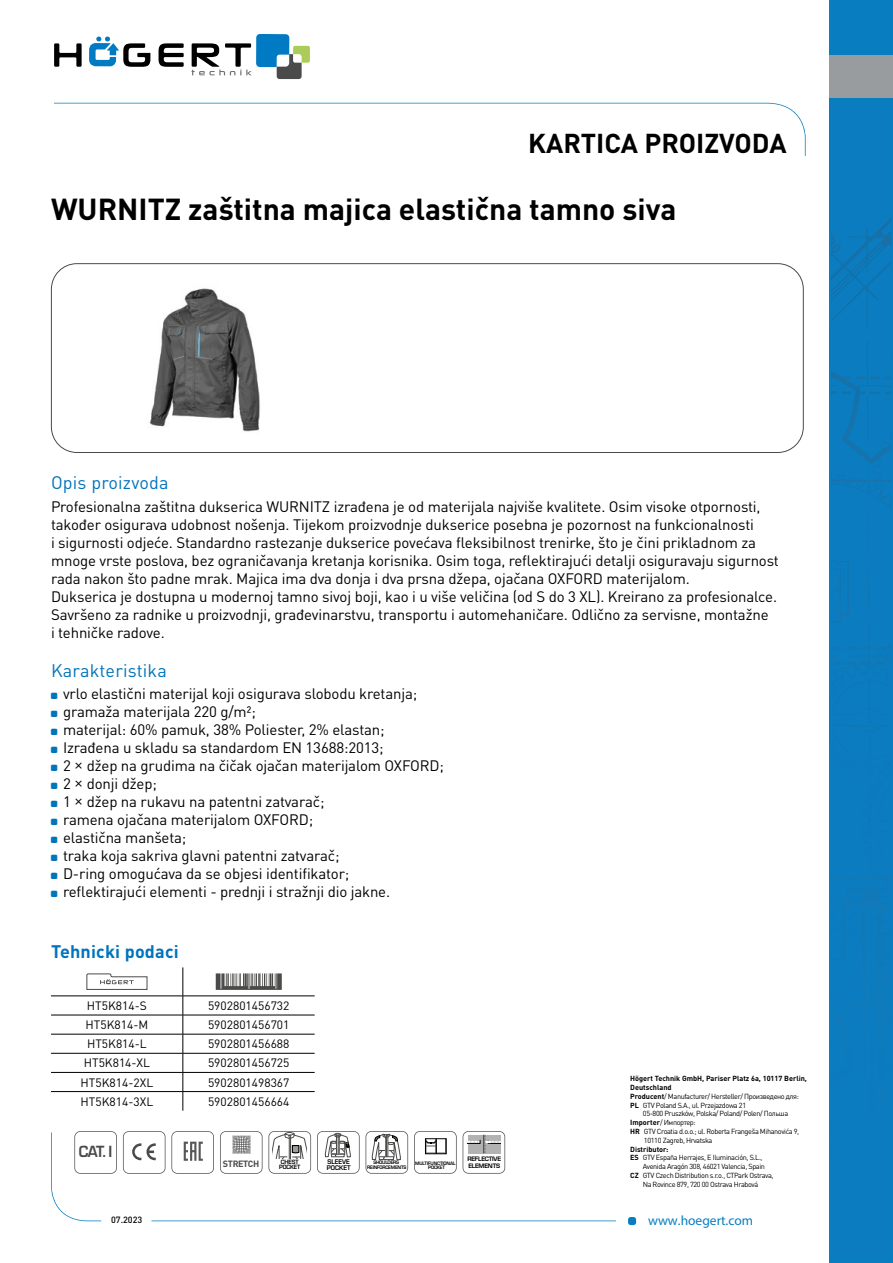
<style>
.page{position:relative;width:893px;height:1263px;background:#fff}
.page>*{position:absolute;margin:0;border:0;box-sizing:border-box;transform-origin:0 0}
.t1{font:700 30px "DIN Pro";color:#000}
.t2{font:700 27px "DIN Pro";color:#000}
.t3{font:18px "DIN Pro";letter-spacing:.01em;color:#0074bc}
.t4{font:700 18px "DIN Pro";letter-spacing:.01em;color:#0074bc}
.t5{font:15px/18px "DIN Pro";letter-spacing:-.01em;color:#000}
.t6{font:700 15px "Euromode";color:#4a4a49;scale:.93 1}
.t7{font:13.5px "Myriad Pro";color:#087dbf}
.t8{font:12px "DIN Pro";color:#000}
.t9{font:500 9px "DIN Pro";color:#000}
.t10{font:700 9px "DIN Pro";letter-spacing:-.04em;color:#4a4a49}
.t11{font:7.35px "DIN Pro";letter-spacing:-.05em;color:#000}
.t12{font:700 7.35px "DIN Pro";color:#000}
.t13{font:700 6.3px/6.3px "Euromode";color:#000;scale:.95 1}
.t14{font:700 6px/7.1px "Euromode";letter-spacing:-.035em;color:#000}
.t15{font:700 5.7px/5.7px "Euromode";letter-spacing:-.025em;color:#000;text-align:center;scale:.95 1}
.t16{font:700 4.65px/4.7px "Euromode";letter-spacing:-.05em;color:#000;text-align:center;scale:.95 1}
.t17{font:700 4.5px/4.5px "Euromode";letter-spacing:-.025em;color:#000;text-align:center;scale:.95 1}
.s1{font-family:"Century Gothic Pro";font-style:italic}
.s2{font-weight:700}
</style>
<div class="page">
<svg style="left:54px;top:43px;width:28px;height:24px"></svg>
<svg style="left:159px;top:43px;width:25px;height:24px"></svg>
<svg style="left:89px;top:37px;width:61px;height:30px"></svg>
<svg style="left:191px;top:34px;width:119px;height:45px"></svg>
<svg style="left:54px;top:103px;width:752px;height:53px"></svg>
<div style="left:628px;top:1217px;width:8px;height:8px;background:#087dbf;border-radius:3px"></div>
<svg style="left:51px;top:1132px;width:565px;height:89px"></svg>
<div style="left:830px;top:0;width:63px;height:1263px;background:#087dbf"></div>
<img style="left:831px;top:273px;width:50px;height:56px">
<img style="left:867px;top:222px;width:24px;height:44px">
<img style="left:831px;top:222px;width:56px;height:42px">
<svg style="left:831px;top:341px;width:60px;height:565px"></svg>
<img style="left:863px;top:906px;width:28px;height:76px">
<img style="left:831px;top:877px;width:60px;height:2px">
<img style="left:848px;top:647px;width:43px;height:3px">
<div style="left:830px;top:56px;width:63px;height:42px;background:#999c9e"></div>
<div style="left:51px;top:263px;width:753px;height:190px;border:1px solid #4a4a49;border-radius:26px"></div>
<hr style="left:51px;top:996px;width:132px;height:1px;background:#000">
<hr style="left:183px;top:996px;width:132px;height:1px;background:#000">
<hr style="left:51px;top:1015px;width:132px;height:1px;background:#000">
<hr style="left:183px;top:1015px;width:132px;height:1px;background:#000">
<hr style="left:51px;top:1034px;width:132px;height:1px;background:#000">
<hr style="left:183px;top:1034px;width:132px;height:1px;background:#000">
<hr style="left:51px;top:1053px;width:132px;height:1px;background:#000">
<hr style="left:183px;top:1053px;width:132px;height:1px;background:#000">
<hr style="left:51px;top:1072px;width:132px;height:1px;background:#000">
<hr style="left:183px;top:1072px;width:132px;height:1px;background:#000">
<hr style="left:51px;top:1091px;width:132px;height:1px;background:#000">
<hr style="left:183px;top:1091px;width:132px;height:1px;background:#000">
<svg style="left:183px;top:967px;width:1px;height:144px"></svg>
<svg style="left:86px;top:973px;width:61px;height:17px"></svg>
<svg style="left:216px;top:973px;width:66px;height:17px"></svg>
<img style="left:149px;top:288px;width:111px;height:144px">
<svg style="left:74px;top:1131px;width:43px;height:43px"></svg>
<svg style="left:123px;top:1131px;width:42px;height:43px"></svg>
<svg style="left:171px;top:1131px;width:43px;height:43px"></svg>
<svg style="left:220px;top:1131px;width:42px;height:43px"></svg>
<svg style="left:268px;top:1131px;width:43px;height:43px"></svg>
<svg style="left:317px;top:1131px;width:43px;height:43px"></svg>
<svg style="left:366px;top:1131px;width:42px;height:43px"></svg>
<svg style="left:414px;top:1131px;width:43px;height:43px"></svg>
<svg style="left:463px;top:1131px;width:42px;height:43px"></svg>
<h2 class="t2" style="left:528px;top:121px;width:260px">KARTICA PROIZVODA</h2>
<h1 class="t1" style="left:51px;top:184px;width:627px">WURNITZ zaštitna majica elastična tamno siva</h1>
<p class="t3" style="left:51px;top:471px;width:119px">Opis proizvoda</p>
<p class="t5" style="left:51px;top:497px;width:729px">Profesionalna zaštitna dukserica WURNITZ izrađena je od materijala najviše kvalitete. Osim visoke otpornosti, također osigurava udobnost nošenja. Tijekom proizvodnje dukserice posebna je pozornost na funkcionalnosti<br>i sigurnosti odjeće. Standardno rastezanje dukserice povećava fleksibilnost trenirke, što je čini prikladnom za mnoge vrste poslova, bez ograničavanja kretanja korisnika. Osim toga, reflektirajući detalji osiguravaju sigurnost rada nakon što padne mrak. Majica ima dva donja i dva prsna džepa, ojačana OXFORD materijalom.<br>Dukserica je dostupna u modernoj tamno sivoj boji, kao i u više veličina (od S do 3 XL). Kreirano za profesionalce.<br>Savršeno za radnike u proizvodnji, građevinarstvu, transportu i automehaničare. Odlično za servisne, montažne<br>i tehničke radove.</p>
<p class="t3" style="left:51px;top:658px;width:117px">Karakteristika</p>
<p class="t5" style="left:63px;top:684px;width:382px">vrlo elastični materijal koji osigurava slobodu kretanja; gramaža materijala 220 g/m²;<br>materijal: 60% pamuk, 38% Poliester, 2% elastan; Izrađena u skladu sa standardom EN 13688:2013;<br>2 <span class="s1">×</span> džep na grudima na čičak ojačan materijalom OXFORD; 2 <span class="s1">×</span> donji džep;<br>1 <span class="s1">×</span> džep na rukavu na patentni zatvarač;<br>ramena ojačana materijalom OXFORD;<br>elastična manšeta;<br>traka koja sakriva glavni patentni zatvarač;<br>D-ring omogućava da se objesi identifikator;<br>reflektirajući elementi - prednji i stražnji dio jakne.</p>
<p class="t4" style="left:51px;top:936px;width:129px">Tehnicki podaci</p>
<p class="t8" style="left:87px;top:997px;width:61px">HT5K814-S</p>
<p class="t8" style="left:208px;top:997px;width:83px">5902801456732</p>
<p class="t8" style="left:86px;top:1017px;width:64px">HT5K814-M</p>
<p class="t8" style="left:208px;top:1017px;width:83px">5902801456701</p>
<p class="t8" style="left:87px;top:1036px;width:61px">HT5K814-L</p>
<p class="t8" style="left:208px;top:1036px;width:83px">5902801456688</p>
<p class="t8" style="left:84px;top:1055px;width:68px">HT5K814-XL</p>
<p class="t8" style="left:208px;top:1055px;width:83px">5902801456725</p>
<p class="t8" style="left:81px;top:1074px;width:74px">HT5K814-2XL</p>
<p class="t8" style="left:208px;top:1074px;width:83px">5902801498367</p>
<p class="t8" style="left:81px;top:1093px;width:74px">HT5K814-3XL</p>
<p class="t8" style="left:208px;top:1093px;width:83px">5902801456664</p>
<p class="t6" style="left:79px;top:1143px;width:38px">CAT. I</p>
<p class="t10" style="left:223px;top:1157px;width:38px">STRETCH</p>
<p class="t15" style="left:279px;top:1158px;width:24px">CHEST<br>POCKET</p>
<p class="t13" style="left:327px;top:1158px;width:27px">SLEEVE<br>POCKET</p>
<p class="t16" style="left:367px;top:1160px;width:43px">SHOULDERS<br>REINFORCEMENTS</p>
<p class="t17" style="left:415px;top:1160px;width:44px">MULTIFUNCTIONAL<br>POCKET</p>
<p class="t14" style="left:467px;top:1155px;width:35px">REFLECTIVE<br>ELEMENTS</p>
<p class="t12" style="left:630px;top:1072px;width:178px">Högert Technik GmbH, Pariser Platz 6a, 10117 Berlin,</p>
<p class="t12" style="left:630px;top:1081px;width:43px">Deutschland</p>
<p class="t11" style="left:630px;top:1091px;width:170px"><span class="s2">Producent</span>/ Manufacturer/ Hersteller/ Произведено для:</p>
<p class="t11" style="left:630px;top:1100px;width:117px"><span class="s2">PL</span> GTV Poland S.A., ul. Przejazdowa 21</p>
<p class="t11" style="left:643px;top:1109px;width:147px">05-800 Pruszków, Polska/ Poland/ Polen/ Польша</p>
<p class="t11" style="left:630px;top:1117px;width:67px"><span class="s2">Importer</span>/ Импортер:</p>
<p class="t11" style="left:630px;top:1126px;width:171px"><span class="s2">HR</span> GTV Croatia d.o.o.; ul. Roberta Frangeša Mihanovića 9,</p>
<p class="t11" style="left:644px;top:1135px;width:70px">10110 Zagreb, Hrvatska</p>
<p class="t12" style="left:630px;top:1143px;width:40px">Distributor:</p>
<p class="t11" style="left:630px;top:1153px;width:134px"><span class="s2">ES</span> GTV España Herrajes, E Iluminación, S.L.,</p>
<p class="t11" style="left:643px;top:1161px;width:124px">Avenida Aragón 308, 46021 Valencia, Spain</p>
<p class="t11" style="left:630px;top:1170px;width:145px"><span class="s2">CZ</span> GTV Czech Distribution s.r.o., CTPark Ostrava,</p>
<p class="t11" style="left:643px;top:1179px;width:117px">Na Rovince 879, 720 00 Ostrava Hrabová</p>
<p class="t9" style="left:111px;top:1213px;width:33px">07.2023</p>
<p class="t7" style="left:648px;top:1212px;width:107px">www.hoegert.com</p>
</div>
